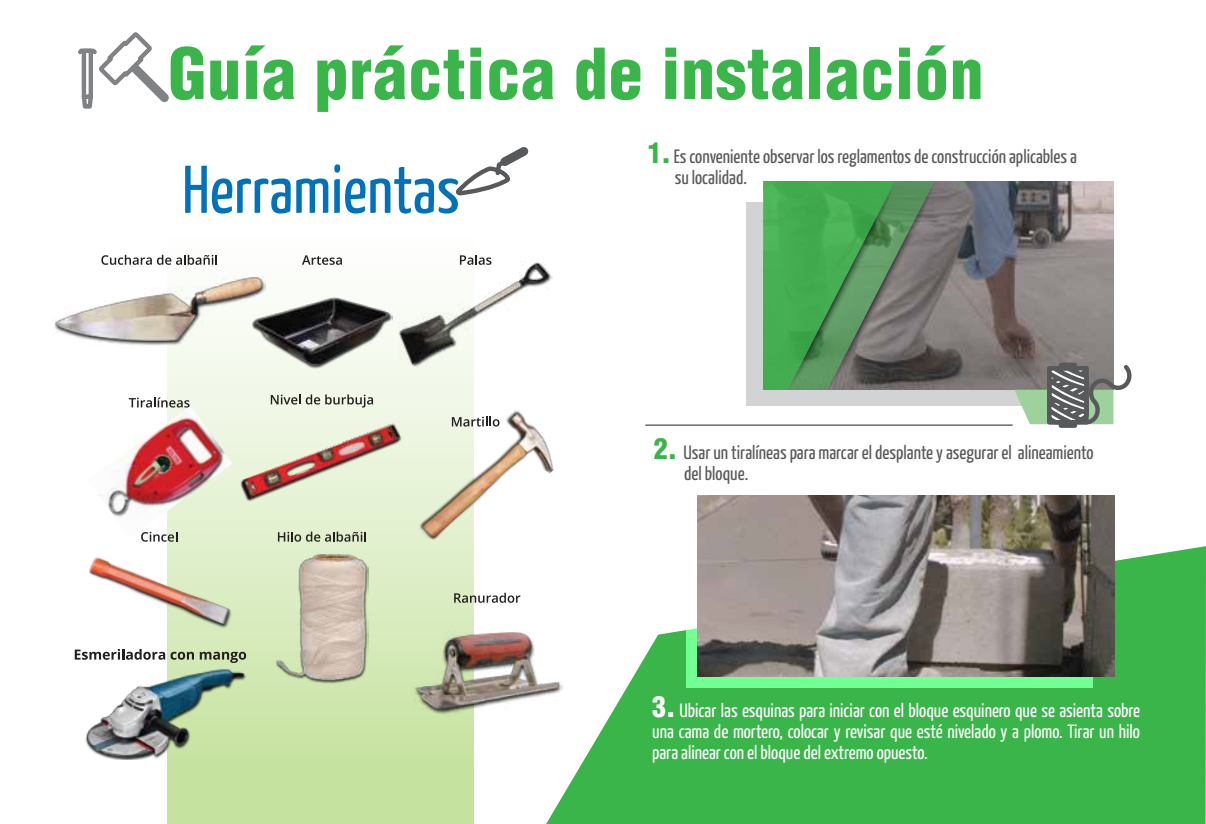
<style>
.page{position:relative;width:1206px;height:824px;background:#fff}
.page>*{position:absolute;margin:0;border:0;box-sizing:border-box;transform-origin:0 0}
.t1{font:900 condensed 68.42px "Helvetica";letter-spacing:.01em;color:#39b54a}
.t2{font:67.38px "Yanone Kaffeesatz";color:#0072bc}
.t3{font:19.25px/21px "Yanone Kaffeesatz";color:#fff;text-align:justify}
.t4{font:19.25px/21px "Yanone Kaffeesatz";color:#58595b}
.s1{font-family:"Helvetica";font-weight:900;font-stretch:condensed;font-size:28px;color:#39b54a}
.s2{font-family:"Helvetica";font-weight:900;font-stretch:condensed;font-size:28px}
</style>
<div class="page">
<svg style="left:546px;top:546px;width:659px;height:277px;fill:#39b54a"></svg>
<svg style="left:78px;top:32px;width:91px;height:77px"></svg>
<div style="left:167px;top:236px;width:306px;height:587px;background:linear-gradient(to bottom,#fff,#c2e099)"></div>
<img style="left:100px;top:406px;width:132px;height:132px">
<svg style="left:101px;top:255px;width:116px;height:10px"></svg>
<svg style="left:129px;top:397px;width:60px;height:10px"></svg>
<svg style="left:141px;top:531px;width:36px;height:8px"></svg>
<img style="left:88px;top:539px;width:163px;height:99px">
<img style="left:54px;top:276px;width:211px;height:69px">
<svg style="left:460px;top:255px;width:31px;height:6px"></svg>
<svg style="left:454px;top:592px;width:66px;height:10px"></svg>
<img style="left:403px;top:407px;width:161px;height:157px">
<img style="left:398px;top:261px;width:155px;height:107px">
<img style="left:413px;top:631px;width:149px;height:84px">
<svg style="left:302px;top:255px;width:40px;height:10px"></svg>
<svg style="left:271px;top:394px;width:29px;height:10px"></svg>
<svg style="left:306px;top:394px;width:67px;height:13px"></svg>
<svg style="left:278px;top:531px;width:88px;height:10px"></svg>
<img style="left:275px;top:553px;width:93px;height:130px">
<img style="left:252px;top:297px;width:140px;height:71px">
<img style="left:239px;top:421px;width:166px;height:82px">
<img style="left:85px;top:669px;width:167px;height:90px">
<svg style="left:455px;top:147px;width:74px;height:49px"></svg>
<svg style="left:75px;top:649px;width:119px;height:10px"></svg>
<svg style="left:200px;top:651px;width:46px;height:12px"></svg>
<div style="left:745px;top:203px;width:304px;height:203px;background:#d1d3d4"></div>
<hr style="left:645px;top:424px;width:367px;height:1px;background:#231f20">
<img style="left:934px;top:181px;width:179px;height:208px">
<svg style="left:763px;top:181px;width:171px;height:209px;background:#56915b"></svg>
<svg style="left:1014px;top:361px;width:116px;height:67px"></svg>
<svg style="left:686px;top:546px;width:406px;height:142px;background:#87f7a1"></svg>
<img style="left:697px;top:495px;width:417px;height:181px">
<h1 class="t1" style="left:168px;top:31px;width:817px">Guía práctica de instalación</h1>
<h2 class="t2" style="left:182px;top:148px;width:279px">Herramientas</h2>
<p class="t4" style="left:674px;top:146px;width:404px;text-indent:-27px"><span class="s1">1.</span>Es conveniente observar los reglamentos de construcción aplicables a su localidad.</p>
<p class="t4" style="left:684px;top:441px;width:411px;text-indent:-30px"><span class="s1">2.</span> Usar un tiralíneas para marcar el desplante y asegurar el alineamiento del bloque.</p>
<p class="t3" style="left:652px;top:699px;width:489px"><span class="s2">3.</span> Ubicar las esquinas para iniciar con el bloque esquinero que se asienta sobre una cama de mortero, colocar y revisar que esté nivelado y a plomo. Tirar un hilo para alinear con el bloque del extremo opuesto.</p>
</div>
